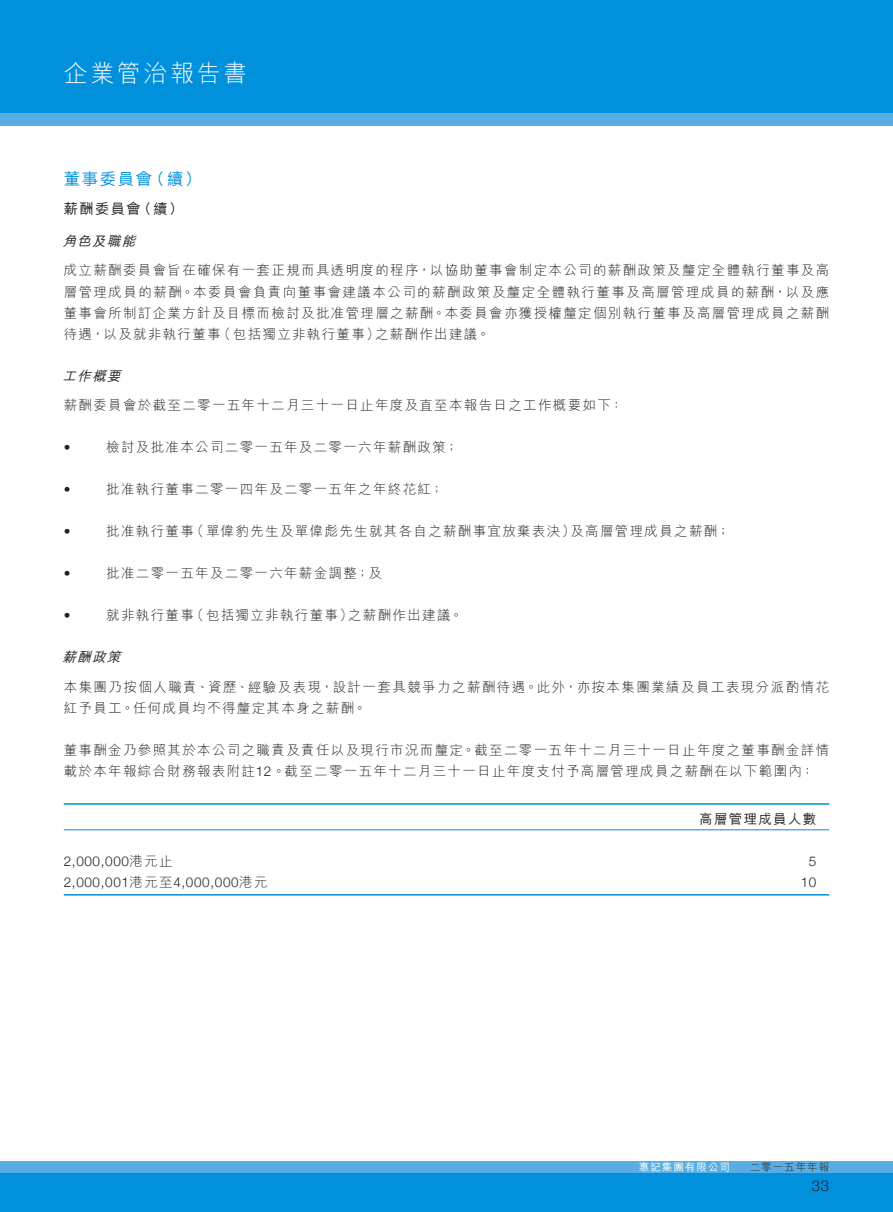
<style>
.page{position:relative;width:893px;height:1212px;background:#fff}
.page>*{position:absolute;margin:0;border:0;box-sizing:border-box;transform-origin:0 0}
.t1{font:24px "M Hei HK Light B5 pc H";letter-spacing:.11em;color:#fff}
.t2{font:16.5px "M Hei HK Medium B5 pc H";letter-spacing:.095em;color:#0090dc}
.t3{font:300 15px "Helvetica Neue";color:#231f20}
.t4{font:14.25px "M Hei HK Medium B5 pc H";letter-spacing:.1em;color:#231f20}
.t5{font:13.5px/21px "M Hei HK Light B5 pc H";letter-spacing:.1em;color:#231f20}
.t6{font:300 13.5px "Helvetica Neue";letter-spacing:.05em;color:#231f20}
.t7{font:italic 13.5px "M Hei HK Medium B5 pc H";color:#231f20}
.t8{font:13.5px "M Hei HK Medium B5 pc H";letter-spacing:.1em;color:#231f20}
.t9{font:10.5px "M Hei HK Medium B5 pc H";letter-spacing:.1em;color:#fff}
.t10{font:10.5px "M Hei HK Light B5 pc H";letter-spacing:.095em;color:#231f20}
.s1{font-family:"Helvetica Neue";font-weight:300}
.s2{font-family:"M Hei HK Light B5 pc H";font-weight:400}
</style>
<div class="page">
<div style="left:0;top:1161px;width:893px;height:13px;background:#58aee4"></div>
<div style="left:0;top:1174px;width:893px;height:38px;background:#0090dc"></div>
<div style="left:0;top:0;width:893px;height:125px;background:#58aee4"></div>
<div style="left:0;top:0;width:893px;height:113px;background:#0090dc"></div>
<hr style="left:64px;top:803px;width:765px;height:2px;background:#0090dc">
<hr style="left:64px;top:829px;width:765px;height:1px;background:#0090dc">
<hr style="left:64px;top:894px;width:765px;height:1px;background:#0090dc">
<h1 class="t1" style="left:64px;top:64px;width:185px">企業管治報告書</h1>
<p class="t2" style="left:64px;top:172px;width:139px">董事委員會（續）</p>
<p class="t4" style="left:64px;top:204px;width:121px">薪酬委員會（續）</p>
<p class="t7" style="left:62px;top:236px;width:78px">角色及職能</p>
<p class="t5" style="left:64px;top:262px;width:767px;text-align:justify">成立薪酬委員會旨在確保有一套正規而具透明度的程序，以協助董事會制定本公司的薪酬政策及釐定全體執行董事及高層管理成員的薪酬。本委員會負責向董事會建議本公司的薪酬政策及釐定全體執行董事及高層管理成員的薪酬，以及應董事會所制訂企業方針及目標而檢討及批准管理層之薪酬。本委員會亦獲授權釐定個別執行董事及高層管理成員之薪酬待遇，以及就非執行董事（包括獨立非執行董事）之薪酬作出建議。</p>
<p class="t7" style="left:62px;top:370px;width:63px">工作概要</p>
<p class="t5" style="left:64px;top:396px;width:561px">薪酬委員會於截至二零一五年十二月三十一日止年度及直至本報告日之工作概要如下：</p>
<p class="t6" style="left:64px;top:439px;width:8px">•</p>
<p class="t5" style="left:106px;top:438px;width:354px">檢討及批准本公司二零一五年及二零一六年薪酬政策；</p>
<p class="t6" style="left:64px;top:481px;width:8px">•</p>
<p class="t5" style="left:106px;top:480px;width:339px">批准執行董事二零一四年及二零一五年之年終花紅；</p>
<p class="t6" style="left:64px;top:523px;width:8px">•</p>
<p class="t5" style="left:106px;top:522px;width:625px">批准執行董事（單偉豹先生及單偉彪先生就其各自之薪酬事宜放棄表決）及高層管理成員之薪酬；</p>
<p class="t6" style="left:64px;top:565px;width:8px">•</p>
<p class="t5" style="left:106px;top:564px;width:277px">批准二零一五年及二零一六年薪金調整；及</p>
<p class="t6" style="left:64px;top:607px;width:8px">•</p>
<p class="t5" style="left:106px;top:606px;width:358px">就非執行董事（包括獨立非執行董事）之薪酬作出建議。</p>
<p class="t7" style="left:62px;top:652px;width:63px">薪酬政策</p>
<p class="t5" style="left:64px;top:678px;width:767px">本集團乃按個人職責、資歷、經驗及表現，設計一套具競爭力之薪酬待遇。此外，亦按本集團業績及員工表現分派酌情花紅予員工。任何成員均不得釐定其本身之薪酬。</p>
<p class="t5" style="left:64px;top:741px;width:767px">董事酬金乃參照其於本公司之職責及責任以及現行市況而釐定。截至二零一五年十二月三十一日止年度之董事酬金詳情載於本年報綜合財務報表附註<span class="s1">12</span>。截至二零一五年十二月三十一日止年度支付予高層管理成員之薪酬在以下範圍內：</p>
<p class="t8" style="left:699px;top:814px;width:119px">高層管理成員人數</p>
<p class="t6" style="left:64px;top:853px;width:110px">2,000,000<span class="s2">港元止</span></p>
<p class="t6" style="left:809px;top:853px;width:9px">5</p>
<p class="t6" style="left:64px;top:874px;width:205px">2,000,001<span class="s2">港元至</span>4,000,000<span class="s2">港元</span></p>
<p class="t6" style="left:801px;top:874px;width:17px">10</p>
<p class="t9" style="left:639px;top:1163px;width:93px">惠記集團有限公司</p>
<p class="t10" style="left:750px;top:1163px;width:81px">二零一五年年報</p>
<p class="t3" style="left:812px;top:1176px;width:19px">33</p>
</div>
